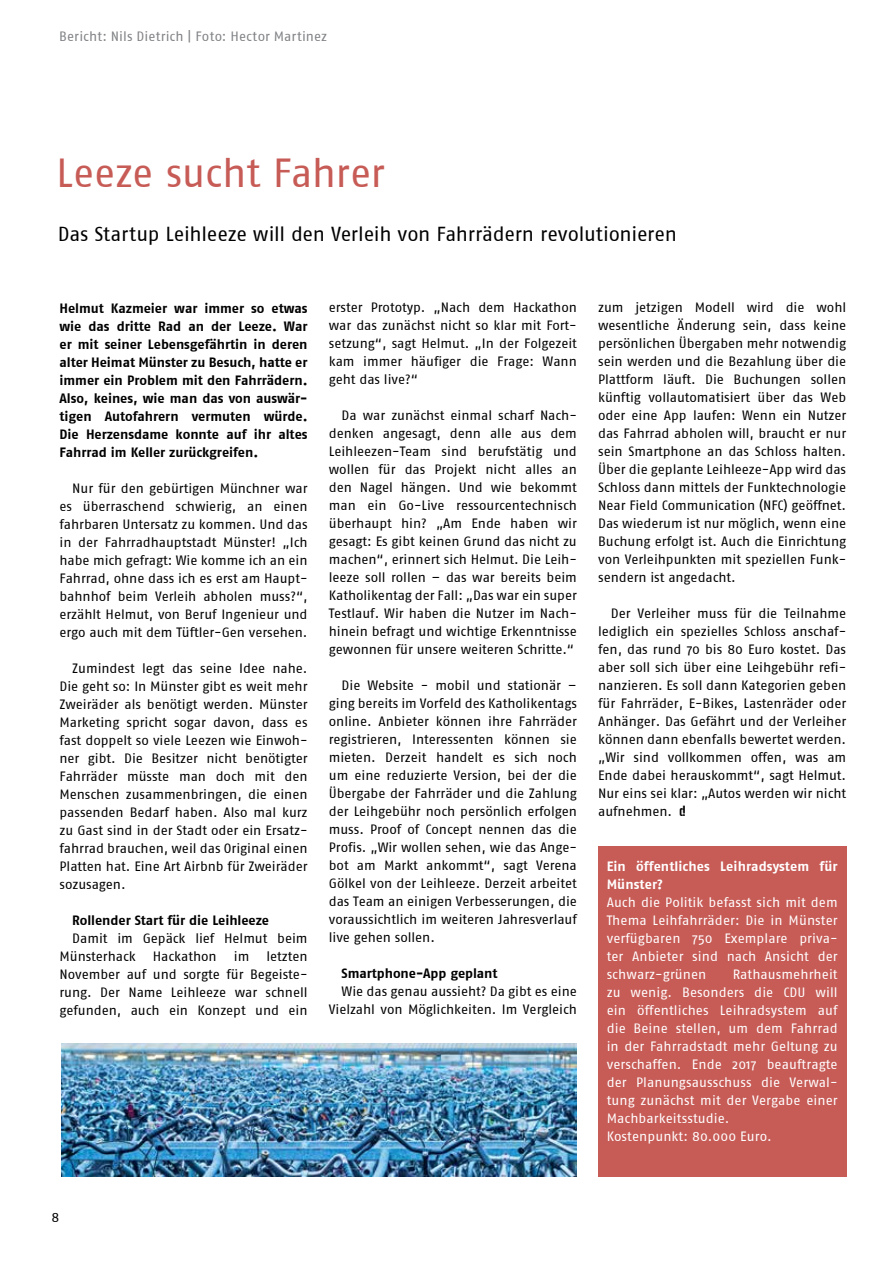
<style>
.page{position:relative;width:893px;height:1263px;background:#fff}
.page>*{position:absolute;margin:0;border:0;box-sizing:border-box;transform-origin:0 0}
.t1{font:40.5px "Fago No Regular Roman";letter-spacing:-.015em;color:#c75b56}
.t2{font:20.25px "Fago No Regular Roman";letter-spacing:-.015em;color:#000}
.t3{font:13.5px/18px "Fago No Regular Roman";letter-spacing:-.005em;color:#000;text-align:justify}
.t4{font:13.5px/18px "Fago No Regular Roman";letter-spacing:.005em;color:#fff;text-align:justify}
.t5{font:13.5px/18px "Fago No Bold Roman";letter-spacing:-.005em;color:#000;text-align:justify}
.t6{font:13.5px "Fago No Regular Roman";letter-spacing:.005em;color:#808285}
.t7{font:13.5px/18px "Fago No Bold Roman";letter-spacing:.005em;color:#fff}
</style>
<div class="page">
<img style="left:62px;top:1044px;width:515px;height:133px">
<div style="left:598px;top:846px;width:248px;height:331px;background:#c75b56"></div>
<p class="t6" style="left:59px;top:29px;width:269px">Bericht: Nils Dietrich | Foto: Hector Martinez</p>
<h1 class="t1" style="left:56px;top:149px;width:330px">Leeze sucht Fahrer</h1>
<h2 class="t2" style="left:58px;top:222px;width:621px">Das Startup Leihleeze will den Verleih von Fahrrädern revolutionieren</h2>
<p class="t5" style="left:60px;top:299px;width:250px">Helmut Kazmeier war immer so etwas wie das dritte Rad an der Leeze. War er mit seiner Lebensgefährtin in deren alter Heimat Münster zu Besuch, hatte er immer ein Problem mit den Fahrrädern.<br>Also, keines, wie man das von auswär&shy;tigen Autofahrern vermuten würde.<br>Die Herzensdame konnte auf ihr altes Fahrrad im Keller zurückgreifen.</p>
<p class="t3" style="left:60px;top:479px;width:250px;text-indent:13px">Nur für den gebürtigen Münchner war es überraschend schwierig, an einen fahrbaren Untersatz zu kommen. Und das in der Fahrradhauptstadt Münster! „Ich habe mich gefragt: Wie komme ich an ein Fahrrad, ohne dass ich es erst am Haupt&shy;bahnhof beim Verleih abholen muss?“, erzählt Helmut, von Beruf Ingenieur und ergo auch mit dem Tüftler-Gen versehen.</p>
<p class="t3" style="left:60px;top:659px;width:250px;text-indent:13px">Zumindest legt das seine Idee nahe.<br>Die geht so: In Münster gibt es weit mehr Zweiräder als benötigt werden. Münster Marketing spricht sogar davon, dass es fast doppelt so viele Leezen wie Einwoh&shy;ner gibt. Die Besitzer nicht benötigter Fahrräder müsste man doch mit den Menschen zusammenbringen, die einen passenden Bedarf haben. Also mal kurz zu Gast sind in der Stadt oder ein Ersatz&shy;fahrrad brauchen, weil das Original einen Platten hat. Eine Art Airbnb für Zweiräder sozusagen.</p>
<p class="t5" style="left:72px;top:911px;width:198px">Rollender Start für die Leihleeze</p>
<p class="t3" style="left:60px;top:929px;width:250px;text-indent:13px">Damit im Gepäck lief Helmut beim<br>Münsterhack</p>
<p class="t3" style="left:153px;top:947px;width:65px">Hackathon</p>
<p class="t3" style="left:234px;top:947px;width:17px">im</p>
<p class="t3" style="left:60px;top:947px;width:250px;text-indent:207px">letzten November auf und sorgte für Begeiste&shy;rung. Der Name Leihleeze war schnell gefunden, auch ein Konzept und ein</p>
<p class="t3" style="left:329px;top:299px;width:250px">erster Prototyp. „Nach dem Hackathon war das zunächst nicht so klar mit Fort&shy;setzung“, sagt Helmut. „In der Folgezeit kam immer häufiger die Frage: Wann geht das live?“</p>
<p class="t3" style="left:329px;top:407px;width:250px;text-indent:13px">Da war zunächst einmal scharf Nach&shy;denken angesagt, denn alle aus dem Leihleezen-Team sind berufstätig und wollen für das Projekt nicht alles an den Nagel hängen. Und wie bekommt man ein Go-Live ressourcentechnisch überhaupt hin? „Am Ende haben wir gesagt: Es gibt keinen Grund das nicht zu machen“, erinnert sich Helmut. Die Leih&shy;leeze soll rollen – das war bereits beim Katholikentag der Fall: „Das war ein super Testlauf. Wir haben die Nutzer im Nach&shy;hinein befragt und wichtige Erkenntnisse gewonnen für unsere weiteren Schritte.“</p>
<p class="t3" style="left:329px;top:676px;width:250px;text-indent:13px">Die Website - mobil und stationär – ging bereits im Vorfeld des Katholikentags online. Anbieter können ihre Fahrräder registrieren, Interessenten können sie mieten. Derzeit handelt es sich noch um eine reduzierte Version, bei der die Übergabe der Fahrräder und die Zahlung der Leihgebühr noch persönlich erfolgen muss. Proof of Concept nennen das die Profis. „Wir wollen sehen, wie das Ange&shy;bot am Markt ankommt“, sagt Verena Gölkel von der Leihleeze. Derzeit arbeitet das Team an einigen Verbesserungen, die voraussichtlich im weiteren Jahresverlauf live gehen sollen.</p>
<p class="t5" style="left:342px;top:964px;width:158px">Smartphone-App geplant</p>
<p class="t3" style="left:329px;top:982px;width:250px;text-align:right">Wie das genau aussieht? Da gibt es eine<br>Vielzahl von Möglichkeiten. Im Vergleich</p>
<p class="t3" style="left:598px;top:298px;width:250px">zum jetzigen Modell wird die wohl wesentliche Änderung sein, dass keine persönlichen Übergaben mehr notwendig sein werden und die Bezahlung über die Plattform läuft. Die Buchungen sollen künftig vollautomatisiert über das Web oder eine App laufen: Wenn ein Nutzer das Fahrrad abholen will, braucht er nur sein Smartphone an das Schloss halten.<br>Über die geplante Leihleeze-App wird das Schloss dann mittels der Funktechnologie Near Field Communication (NFC) geöffnet.<br>Das wiederum ist nur möglich, wenn eine Buchung erfolgt ist. Auch die Einrichtung von Verleihpunkten mit speziellen Funk&shy;sendern ist angedacht.</p>
<p class="t3" style="left:598px;top:604px;width:250px;text-indent:13px">Der Verleiher muss für die Teilnahme lediglich ein spezielles Schloss anschaf&shy;fen, das rund 70 bis 80 Euro kostet. Das aber soll sich über eine Leihgebühr refi&shy;nanzieren. Es soll dann Kategorien geben für Fahrräder, E-Bikes, Lastenräder oder Anhänger. Das Gefährt und der Verleiher können dann ebenfalls bewertet werden. „Wir sind vollkommen offen, was am Ende dabei herauskommt“, sagt Helmut.<br>Nur eins sei klar: „Autos werden wir nicht aufnehmen. #</p>
<p class="t7" style="left:607px;top:857px;width:233px">Ein öffentliches Leihradsystem für<br>Münster?</p>
<p class="t4" style="left:607px;top:893px;width:233px">Auch die Politik befasst sich mit dem Thema Leihfahrräder: Die in Münster verfügbaren 750 Exemplare priva&shy;ter Anbieter sind nach Ansicht der schwarz-grünen</p>
<p class="t4" style="left:607px;top:965px;width:233px;text-align:left;text-indent:126px">Rathausmehrheit zu wenig. Besonders die CDU will ein öffentliches Leihradsystem auf die Beine stellen, um dem Fahrrad in der Fahrradstadt mehr Geltung zu verschaffen. Ende 2017 beauftragte der Planungsausschuss die Verwal&shy;tung zunächst mit der Vergabe einer<br>Machbarkeitsstudie.<br>Kostenpunkt: 80.000 Euro.</p>
<p class="t3" style="left:52px;top:1208px;width:9px">8</p>
</div>
